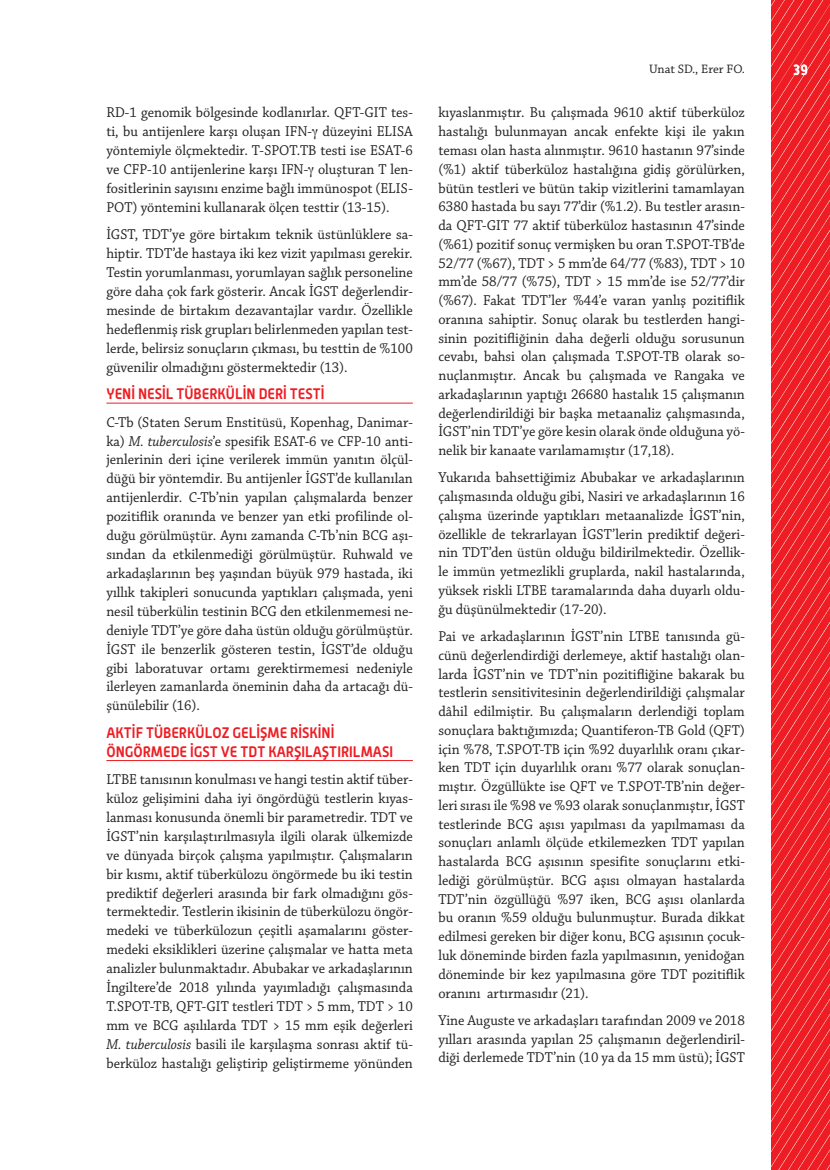
<style>
.page{position:relative;width:830px;height:1170px;background:#fff}
.page>*{position:absolute;margin:0;border:0;box-sizing:border-box;transform-origin:0 0}
.t1{font:15px/18.8px "Chaparral Pro";color:#231f20;text-align:justify;scale:.95 1}
.t2{font:700 15px/18.9px "Alwyn OT";color:#ee1d23;scale:.95 1}
.t3{font:700 15px "Alwyn OT";color:#fff;scale:.85 1}
.t4{font:12.9px "Chaparral Pro";color:#231f20}
.s1{font-style:italic}
</style>
<div class="page">
<svg style="left:771px;top:0;width:58px;height:1169px;background:#ee2a2f"></svg>
<hr style="left:106px;top:403px;width:306px;height:1px;background:#ee1d23">
<hr style="left:106px;top:760px;width:306px;height:1px;background:#ee1d23">
<p class="t1" style="left:106px;top:104px;width:324px">RD-1 genomik bölgesinde kodlanırlar. QFT-GIT tes&shy;ti, bu antijenlere karşı oluşan IFN- düzeyini ELISA yöntemiyle ölçmektedir. T-SPOT.TB testi ise ESAT-6 ve CFP-10 antijenlerine karşı IFN- oluşturan T len&shy;fositlerinin sayısını enzime bağlı immünospot (ELIS-POT) yöntemini kullanarak ölçen testtir (13-15).</p>
<p class="t1" style="left:106px;top:226px;width:324px">İGST, TDT’ye göre birtakım teknik üstünlüklere sa&shy;hiptir. TDT’de hastaya iki kez vizit yapılması gerekir.<br>Testin yorumlanması, yorumlayan sağlık personeline göre daha çok fark gösterir. Ancak İGST değerlendir&shy;mesinde de birtakım dezavantajlar vardır. Özellikle hedeflenmiş risk grupları belirlenmeden yapılan test&shy;lerde, belirsiz sonuçların çıkması, bu testtin de %100 güvenilir olmadığını göstermektedir (13).</p>
<p class="t2" style="left:106px;top:384px;width:231px">YENİ NESİL TÜBERKÜLİN DERİ TESTİ</p>
<p class="t1" style="left:106px;top:413px;width:324px">C-Tb (Staten Serum Enstitüsü, Kopenhag, Danimar&shy;ka) <span class="s1">M. tuberculosis</span>’e spesifik ESAT-6 ve CFP-10 anti&shy;jenlerinin deri içine verilerek immün yanıtın ölçül&shy;düğü bir yöntemdir. Bu antijenler İGST’de kullanılan antijenlerdir. C-Tb’nin yapılan çalışmalarda benzer pozitiflik oranında ve benzer yan etki profilinde ol&shy;duğu görülmüştür. Aynı zamanda C-Tb’nin BCG aşı&shy;sından da etkilenmediği görülmüştür. Ruhwald ve arkadaşlarının beş yaşından büyük 979 hastada, iki yıllık takipleri sonucunda yaptıkları çalışmada, yeni nesil tüberkülin testinin BCG den etkilenmemesi ne&shy;deniyle TDT’ye göre daha üstün olduğu görülmüştür.<br>İGST ile benzerlik gösteren testin, İGST’de olduğu gibi laboratuvar ortamı gerektirmemesi nedeniyle ilerleyen zamanlarda öneminin daha da artacağı dü&shy;şünülebilir (16).</p>
<p class="t2" style="left:106px;top:722px;width:303px">AKTİF TÜBERKÜLOZ GELİŞME RİSKİNİ<br>ÖNGÖRMEDE İGST VE TDT KARŞILAŞTIRILMASI</p>
<p class="t1" style="left:106px;top:770px;width:324px">LTBE tanısının konulması ve hangi testin aktif tüber&shy;küloz gelişimini daha iyi öngördüğü testlerin kıyas&shy;lanması konusunda önemli bir parametredir. TDT ve İGST’nin karşılaştırılmasıyla ilgili olarak ülkemizde ve dünyada birçok çalışma yapılmıştır. Çalışmaların bir kısmı, aktif tüberkülozu öngörmede bu iki testin prediktif değerleri arasında bir fark olmadığını gös&shy;termektedir. Testlerin ikisinin de tüberkülozu öngör&shy;medeki ve tüberkülozun çeşitli aşamalarını göster&shy;medeki eksiklikleri üzerine çalışmalar ve hatta meta analizler bulunmaktadır. Abubakar ve arkadaşlarının İngiltere’de 2018 yılında yayımladığı çalışmasında T.SPOT-TB, QFT-GIT testleri TDT &gt; 5 mm, TDT &gt; 10 mm ve BCG aşılılarda TDT &gt; 15 mm eşik değerleri <span class="s1">M. tuberculosis</span> basili ile karşılaşma sonrası aktif tü&shy;berküloz hastalığı geliştirip geliştirmeme yönünden</p>
<p class="t4" style="left:648px;top:62px;width:97px">Unat SD., Erer FO.</p>
<p class="t3" style="left:792px;top:61px;width:19px">39</p>
<p class="t1" style="left:438px;top:104px;width:324px">kıyaslanmıştır. Bu çalışmada 9610 aktif tüberküloz hastalığı bulunmayan ancak enfekte kişi ile yakın teması olan hasta alınmıştır. 9610 hastanın 97’sinde (%1) aktif tüberküloz hastalığına gidiş görülürken, bütün testleri ve bütün takip vizitlerini tamamlayan 6380 hastada bu sayı 77’dir (%1.2). Bu testler arasın&shy;da QFT-GIT 77 aktif tüberküloz hastasının 47’sinde (%61) pozitif sonuç vermişken bu oran T.SPOT-TB’de 52/77 (%67), TDT &gt; 5 mm’de 64/77 (%83), TDT &gt; 10 mm’de 58/77 (%75), TDT &gt; 15 mm’de ise 52/77’dir (%67). Fakat TDT’ler %44’e varan yanlış pozitiflik oranına sahiptir. Sonuç olarak bu testlerden hangi&shy;sinin pozitifliğinin daha değerli olduğu sorusunun cevabı, bahsi olan çalışmada T.SPOT-TB olarak so&shy;nuçlanmıştır. Ancak bu çalışmada ve Rangaka ve arkadaşlarının yaptığı 26680 hastalık 15 çalışmanın değerlendirildiği bir başka metaanaliz çalışmasında, İGST’nin TDT’ye göre kesin olarak önde olduğuna yö&shy;nelik bir kanaate varılamamıştır (17,18).</p>
<p class="t1" style="left:438px;top:469px;width:324px">Yukarıda bahsettiğimiz Abubakar ve arkadaşlarının çalışmasında olduğu gibi, Nasiri ve arkadaşlarının 16 çalışma üzerinde yaptıkları metaanalizde İGST’nin, özellikle de tekrarlayan İGST’lerin prediktif değeri&shy;nin TDT’den üstün olduğu bildirilmektedir. Özellik&shy;le immün yetmezlikli gruplarda, nakil hastalarında, yüksek riskli LTBE taramalarında daha duyarlı oldu&shy;ğu düşünülmektedir (17-20).</p>
<p class="t1" style="left:438px;top:627px;width:324px">Pai ve arkadaşlarının İGST’nin LTBE tanısında gü&shy;cünü değerlendirdiği derlemeye, aktif hastalığı olan&shy;larda İGST’nin ve TDT’nin pozitifliğine bakarak bu testlerin sensitivitesinin değerlendirildiği çalışmalar dâhil edilmiştir. Bu çalışmaların derlendiği toplam sonuçlara baktığımızda; Quantiferon-TB Gold (QFT) için %78, T.SPOT-TB için %92 duyarlılık oranı çıkar&shy;ken TDT için duyarlılık oranı %77 olarak sonuçlan&shy;mıştır. Özgüllükte ise QFT ve T.SPOT-TB’nin değer&shy;leri sırası ile %98 ve %93 olarak sonuçlanmıştır, İGST testlerinde BCG aşısı yapılması da yapılmaması da sonuçları anlamlı ölçüde etkilemezken TDT yapılan hastalarda BCG aşısının spesifite sonuçlarını etki&shy;lediği görülmüştür. BCG aşısı olmayan hastalarda TDT’nin özgüllüğü %97 iken, BCG aşısı olanlarda bu oranın %59 olduğu bulunmuştur. Burada dikkat edilmesi gereken bir diğer konu, BCG aşısının çocuk&shy;luk döneminde birden fazla yapılmasının, yenidoğan döneminde bir kez yapılmasına göre TDT pozitiflik oranını artırmasıdır (21).</p>
<p class="t1" style="left:438px;top:1011px;width:324px">Yine Auguste ve arkadaşları tarafından 2009 ve 2018 yılları arasında yapılan 25 çalışmanın değerlendiril&shy;diği derlemede TDT’nin (10 ya da 15 mm üstü); İGST</p>
</div>
